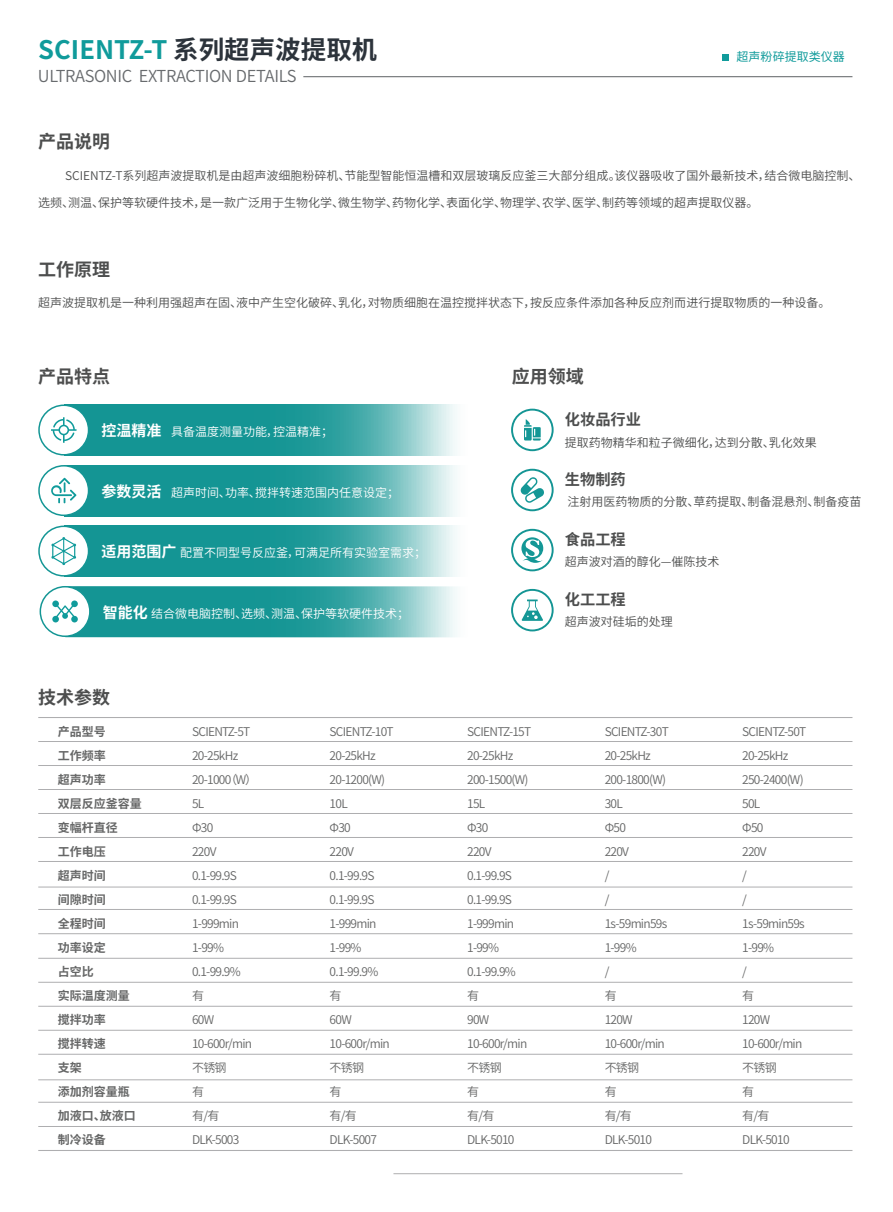
<style>
.page{position:relative;width:893px;height:1212px;background:#fff}
.page>*{position:absolute;margin:0;border:0;box-sizing:border-box;transform-origin:0 0}
.t1{font:700 25.5px "Source Han Sans CN";color:#109b9b}
.t2{font:700 18px "Source Han Sans CN";color:#4d4e4e}
.t3{font:16.5px "Source Han Sans CN";letter-spacing:-.02em;color:#686b6e}
.t4{font:700 15.3px "Source Han Sans CN";color:#4d4e4e}
.t5{font:12px/24px "Source Han Sans CN";letter-spacing:-.06em;color:#666767}
.t6{font:12px "Source Han Sans CN";color:#4d4e4e}
.t7{font:12px "Source Han Sans CN";color:#fff}
.t8{font:700 12px/24px "Source Han Sans CN";color:#666767}
.t9{font:12px "Source Han Sans CN";color:#109b9b}
.s1{color:#2c333b}
.s2{font-weight:700;font-size:15px}
</style>
<div class="page">
<svg style="left:89px;top:526px;width:368px;height:51px;background:#39a5a5"></svg>
<svg style="left:89px;top:465px;width:368px;height:51px;background:#39a5a5"></svg>
<svg style="left:89px;top:404px;width:368px;height:51px;background:#39a5a5"></svg>
<svg style="left:91px;top:586px;width:366px;height:51px;background:#3ba6a5"></svg>
<div style="left:722px;top:54px;width:7px;height:7px;background:#109b9b"></div>
<hr style="left:303px;top:76px;width:549px;height:1px;background:#686b6e">
<hr style="left:38px;top:717px;width:814px;height:1px;background:#aeaeb0">
<hr style="left:38px;top:1150px;width:814px;height:1px;background:#aeaeb0">
<hr style="left:38px;top:741px;width:814px;height:1px;background:#aeaeb0">
<hr style="left:38px;top:765px;width:814px;height:1px;background:#aeaeb0">
<hr style="left:38px;top:789px;width:814px;height:1px;background:#aeaeb0">
<hr style="left:38px;top:813px;width:814px;height:1px;background:#aeaeb0">
<hr style="left:38px;top:837px;width:814px;height:1px;background:#aeaeb0">
<hr style="left:38px;top:861px;width:814px;height:1px;background:#aeaeb0">
<hr style="left:38px;top:887px;width:814px;height:1px;background:#aeaeb0">
<hr style="left:38px;top:909px;width:814px;height:1px;background:#aeaeb0">
<hr style="left:38px;top:933px;width:814px;height:1px;background:#aeaeb0">
<hr style="left:38px;top:958px;width:814px;height:1px;background:#aeaeb0">
<hr style="left:38px;top:982px;width:814px;height:1px;background:#aeaeb0">
<hr style="left:38px;top:1006px;width:814px;height:1px;background:#aeaeb0">
<hr style="left:38px;top:1030px;width:814px;height:1px;background:#aeaeb0">
<hr style="left:38px;top:1054px;width:814px;height:1px;background:#aeaeb0">
<hr style="left:38px;top:1079px;width:814px;height:1px;background:#aeaeb0">
<hr style="left:38px;top:1102px;width:814px;height:1px;background:#aeaeb0">
<hr style="left:38px;top:1126px;width:814px;height:1px;background:#aeaeb0">
<hr style="left:393px;top:1173px;width:289px;height:1px;background:#aeaeb0">
<svg style="left:511px;top:589px;width:43px;height:42px"></svg>
<svg style="left:511px;top:409px;width:43px;height:42px"></svg>
<svg style="left:40px;top:586px;width:51px;height:51px"></svg>
<svg style="left:511px;top:529px;width:43px;height:42px"></svg>
<svg style="left:511px;top:469px;width:43px;height:42px"></svg>
<svg style="left:38px;top:525px;width:51px;height:52px"></svg>
<svg style="left:38px;top:465px;width:51px;height:51px"></svg>
<svg style="left:38px;top:404px;width:51px;height:51px"></svg>
<h1 class="t1" style="left:38px;top:36px;width:341px">SCIENTZ-T <span class="s1">系列超声波提取机</span></h1>
<h3 class="t3" style="left:38px;top:67px;width:260px">ULTRASONIC EXTRACTION DETAILS</h3>
<h2 class="t2" style="left:38px;top:132px;width:73px">产品说明</h2>
<p class="t9" style="left:737px;top:50px;width:110px">超声粉碎提取类仪器</p>
<p class="t6" style="left:65px;top:169px;width:797px">SCIENTZ-T系列超声波提取机是由超声波细胞粉碎机、节能型智能恒温槽和双层玻璃反应釜三大部分组成。该仪器吸收了国外最新技术，结合微电脑控制、</p>
<p class="t6" style="left:38px;top:196px;width:722px">选频、测温、保护等软硬件技术，是一款广泛用于生物化学、微生物学、药物化学、表面化学、物理学、农学、医学、制药等领域的超声提取仪器。</p>
<h2 class="t2" style="left:38px;top:259px;width:73px">工作原理</h2>
<p class="t6" style="left:38px;top:296px;width:794px">超声波提取机是一种利用强超声在固、液中产生空化破碎、乳化，对物质细胞在温控搅拌状态下，按反应条件添加各种反应剂而进行提取物质的一种设备。</p>
<h2 class="t2" style="left:38px;top:366px;width:73px">产品特点</h2>
<h2 class="t2" style="left:512px;top:366px;width:73px">应用领域</h2>
<p class="t7" style="left:102px;top:425px;width:233px"><span class="s2">控温精准</span> 具备温度测量功能，控温精准；</p>
<p class="t7" style="left:102px;top:486px;width:299px"><span class="s2">参数灵活</span> 超声时间、功率、搅拌转速范围内任意设定；</p>
<p class="t7" style="left:102px;top:546px;width:326px"><span class="s2">适用范围广</span> 配置不同型号反应釜，可满足所有实验室需求；</p>
<p class="t7" style="left:103px;top:607px;width:308px"><span class="s2">智能化</span> 结合微电脑控制、选频、测温、保护等软硬件技术；</p>
<h2 class="t2" style="left:38px;top:687px;width:73px">技术参数</h2>
<p class="t4" style="left:565px;top:411px;width:78px">化妆品行业</p>
<p class="t6" style="left:565px;top:435px;width:253px">提取药物精华和粒子微细化，达到分散、乳化效果</p>
<p class="t4" style="left:565px;top:471px;width:62px">生物制药</p>
<p class="t6" style="left:568px;top:495px;width:296px">注射用医药物质的分散、草药提取、制备混悬剂、制备疫苗</p>
<p class="t4" style="left:565px;top:531px;width:62px">食品工程</p>
<p class="t6" style="left:565px;top:555px;width:156px">超声波对酒的醇化—催陈技术</p>
<p class="t4" style="left:565px;top:591px;width:62px">化工工程</p>
<p class="t6" style="left:565px;top:614px;width:109px">超声波对硅垢的处理</p>
<p class="t8" style="left:58px;top:720px;width:85px">产品型号<br>工作频率<br>超声功率<br>双层反应釜容量变幅杆直径<br>工作电压<br>超声时间<br>间隙时间<br>全程时间<br>功率设定<br>占空比<br>实际温度测量搅拌功率<br>搅拌转速<br>支架<br>添加剂容量瓶加液口、放液口制冷设备</p>
<p class="t5" style="left:192px;top:720px;width:67px">SCIENTZ-5T<br>20-25kHz<br>20-1000（W）<br>5L<br>Φ30<br>220V<br>0.1-99.9S<br>0.1-99.9S<br>1-999min<br>1-99%<br>0.1-99.9%<br>有<br>60W<br>10-600r/min不锈钢<br>有<br>有/有<br>DLK-5003</p>
<p class="t5" style="left:330px;top:720px;width:66px">SCIENTZ-10T<br>20-25kHz<br>20-1200(W)<br>10L<br>Φ30<br>220V<br>0.1-99.9S<br>0.1-99.9S<br>1-999min<br>1-99%<br>0.1-99.9%<br>有<br>60W<br>10-600r/min不锈钢<br>有<br>有/有<br>DLK-5007</p>
<p class="t5" style="left:467px;top:720px;width:66px">SCIENTZ-15T<br>20-25kHz<br>200-1500(W)<br>15L<br>Φ30<br>220V<br>0.1-99.9S<br>0.1-99.9S<br>1-999min<br>1-99%<br>0.1-99.9%<br>有<br>90W<br>10-600r/min不锈钢<br>有<br>有/有<br>DLK-5010</p>
<p class="t5" style="left:605px;top:720px;width:66px">SCIENTZ-30T<br>20-25kHz<br>200-1800(W)<br>30L<br>Φ50<br>220V<br>/<br>/<br>1s-59min59s<br>1-99%<br>/<br>有<br>120W<br>10-600r/min不锈钢<br>有<br>有/有<br>DLK-5010</p>
<p class="t5" style="left:742px;top:720px;width:66px">SCIENTZ-50T<br>20-25kHz<br>250-2400(W)<br>50L<br>Φ50<br>220V<br>/<br>/<br>1s-59min59s<br>1-99%<br>/<br>有<br>120W<br>10-600r/min不锈钢<br>有<br>有/有<br>DLK-5010</p>
</div>
